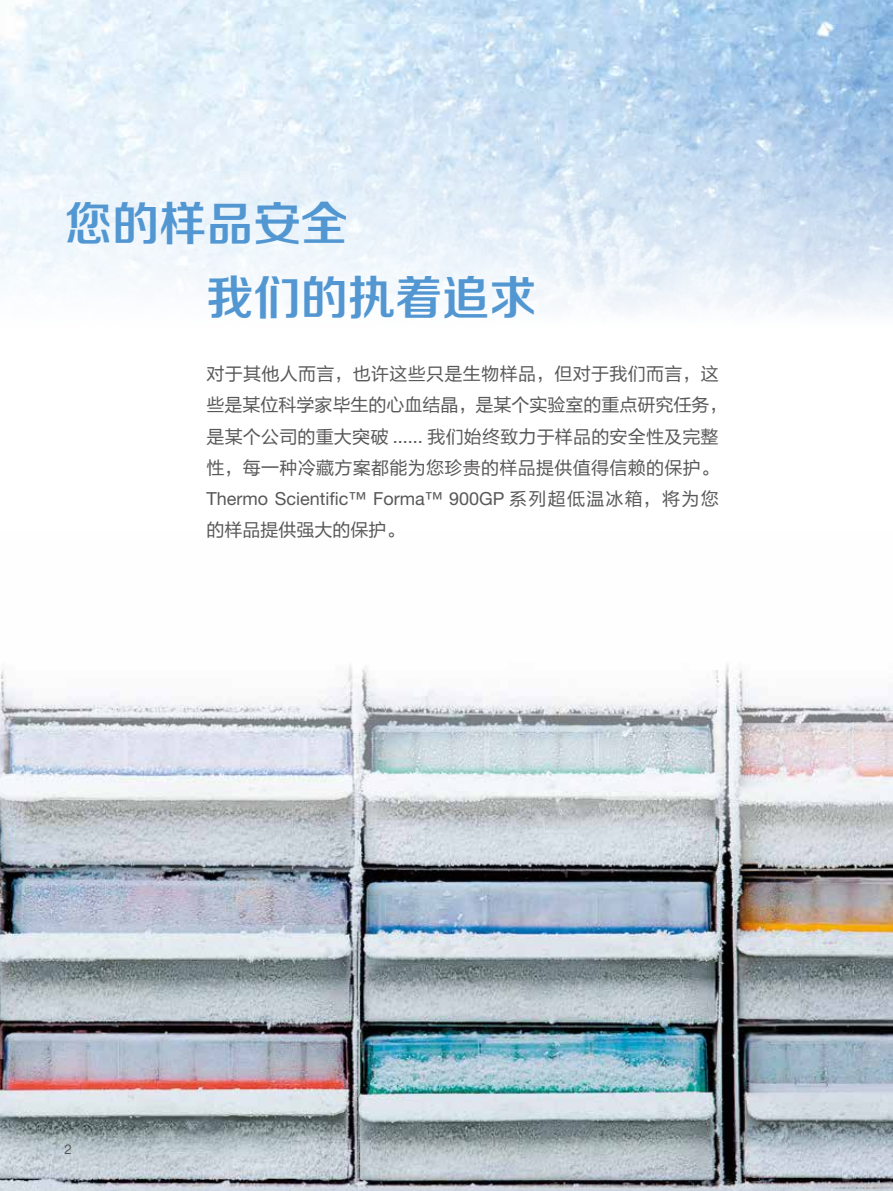
<style>
.page{position:relative;width:893px;height:1191px;background:#fff}
.page>*{position:absolute;margin:0;border:0;box-sizing:border-box;transform-origin:0 0}
.t1{font:47.1px/73.7px "FZZZHONGJW GB1 0";color:#5297d2}
.t2{font:18px/31.2px "FZLTHJW GB1 0";letter-spacing:.01em;color:#595757}
.t3{font:18px "Helvetica Neue LT Std";color:#595757}
.t4{font:13.5px "Helvetica Neue LT Std";color:#595757}
.s1{font-family:"Helvetica Neue LT Std"}
.s2{font-family:"FZLTHJW GB1 0"}
</style>
<div class="page">
<img style="left:0;top:0;width:893px;height:314px">
<img style="left:0;top:664px;width:893px;height:527px">
<h1 class="t1" style="left:207px;top:190px;width:332px;text-indent:-142px">您的样品安全<br>我们的执着追求</h1>
<p class="t2" style="left:207px;top:359px;width:523px">对于其他人而言，也许这些只是生物样品，但对于我们而言，这些是某位科学家毕生的心血结晶，是某个实验室的重点研究任务，是某个公司的重大突破 <span class="s1">......</span> 我们始终致力于样品的安全性及完整性，每一种冷藏方案都能为您珍贵的样品提供值得信赖的保护。</p>
<p class="t3" style="left:207px;top:488px;width:514px">Thermo Scientific™ Forma™ 900GP <span class="s2">系列超低温冰箱，将为您</span></p>
<p class="t2" style="left:207px;top:515px;width:200px">的样品提供强大的保护。</p>
<p class="t4" style="left:65px;top:1141px;width:9px">2</p>
</div>
